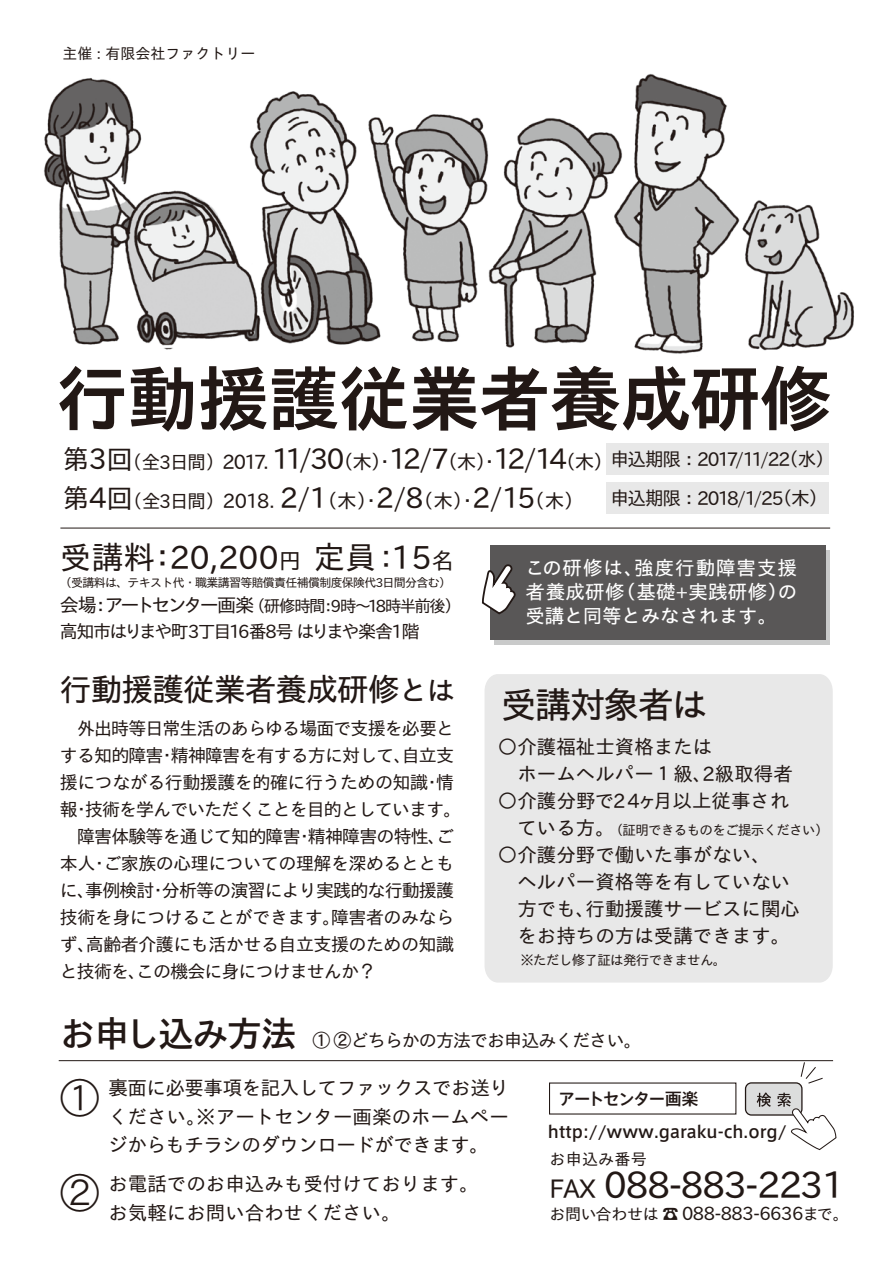
<style>
.page{position:relative;width:893px;height:1263px;background:#fff}
.page>*{position:absolute;margin:0;border:0;box-sizing:border-box;transform-origin:0 0}
.t1{font:70.65px "TB Gothic B";letter-spacing:-.005em;color:#221815}
.t2{font:40.05px "TB Gothic SL";color:#221815}
.t3{font:36px "TB Gothic R";letter-spacing:-.03em;color:#221815}
.t4{font:36px "TB Gothic M";letter-spacing:-.05em;color:#221815}
.t5{font:31.65px "TB Gothic R";letter-spacing:.005em;color:#221815}
.t6{font:31.65px "TB Gothic M";letter-spacing:-.025em;color:#221815}
.t7{font:19.5px/27px "TB Gothic R";color:#221815}
.t8{font:19.5px/24px "TB Gothic M";letter-spacing:.015em;color:#fff;text-align:justify}
.t9{font:18.75px "TB Gothic R";letter-spacing:-.06em;color:#221815}
.t10{font:18px/27px "TB Gothic R";letter-spacing:-.05em;color:#221815}
.t11{font:18px "TB Gothic R";letter-spacing:-.095em;color:#221815}
.t12{font:18px "TB Gothic R";letter-spacing:-.025em;color:#221815}
.t13{font:500 16.5px/33px "Axis Std";color:#221815}
.t14{font:16.5px "TB Gothic R";letter-spacing:-.09em;color:#221815}
.t15{font:16.05px "TB Gothic R";letter-spacing:.01em;color:#221815}
.t16{font:15px "TB Gothic R";color:#221815}
.t17{font:13.5px "TB Gothic R";letter-spacing:-.05em;color:#221815}
.t18{font:12px "TB Gothic R";letter-spacing:-.06em;color:#221815}
.s1{font-size:26.4px}
.s2{font-size:28.05px}
.s3{font-size:18.75px}
.s4{font-size:22.5px}
.s5{font-size:19.05px}
.s6{font-size:28.5px}
.s7{font-family:"TB Gothic DB";font-size:36px}
.s8{font-family:"TB Gothic SL";font-size:40.05px}
.s9{font-size:25.5px}
.s10{font-size:16.05px}
</style>
<div class="page">
<div style="left:495px;top:550px;width:335px;height:94px;background:#c9caca"></div>
<div style="left:606px;top:443px;width:222px;height:32px;background:#e8e8e8"></div>
<div style="left:490px;top:546px;width:336px;height:94px;background:#595757"></div>
<img style="left:44px;top:73px;width:810px;height:281px">
<div style="left:484px;top:674px;width:349px;height:308px;background:#e8e8e8"></div>
<hr style="left:59px;top:1060px;width:774px;height:1px;background:#221815">
<div style="left:745px;top:1083px;width:57px;height:32px;background:#dcdddd;border-radius:6px"></div>
<div style="left:745px;top:1082px;width:57px;height:34px;border:1px solid #221815;border-radius:6px"></div>
<svg style="left:757px;top:1092px;width:14px;height:15px"></svg>
<svg style="left:777px;top:1092px;width:60px;height:59px"></svg>
<svg style="left:481px;top:564px;width:35px;height:51px"></svg>
<svg style="left:800px;top:1061px;width:24px;height:23px"></svg>
<hr style="left:60px;top:528px;width:770px;height:1px;background:#221815">
<div style="left:606px;top:482px;width:222px;height:32px;background:#e8e8e8"></div>
<p class="t16" style="left:63px;top:45px;width:194px">主催 : 有限会社ファクトリー</p>
<h1 class="t1" style="left:57px;top:355px;width:776px">行動援護従業者養成研修</h1>
<p class="t9" style="left:610px;top:449px;width:225px">申込期限 ： 2017/11/22（水）</p>
<p class="t7" style="left:63px;top:488px;width:523px"><span class="s1">第</span><span class="s2">4</span><span class="s1">回</span><span class="s3">（全3日間）</span>2018. <span class="s2">2/1</span>（木）・<span class="s2">2/8</span>（木）・<span class="s2">2/15</span>（木）</p>
<p class="t9" style="left:610px;top:488px;width:219px">申込期限 ： 2018/1/25（木）</p>
<p class="t7" style="left:63px;top:449px;width:552px"><span class="s1">第</span><span class="s2">3</span><span class="s1">回</span><span class="s3">（全3日間）</span>2017. <span class="s2">11/30</span>（木）・<span class="s2">12/7</span>（木）・<span class="s2">12/14</span>（木）</p>
<h3 class="t5" style="left:60px;top:539px;width:396px">受講料：20,200<span class="s4">円</span> 定員:15<span class="s4">名</span></h3>
<p class="t18" style="left:60px;top:575px;width:393px">（受講料は、テキスト代・職業講習等賠償責任補償制度保険代3日間分含む）</p>
<p class="t14" style="left:60px;top:597px;width:403px"><span class="s5">会場：アートセンター画楽</span>（研修時間：9時～18時半前後）</p>
<p class="t11" style="left:60px;top:621px;width:361px">高知市はりまや町3丁目16番8号 はりまや楽舎1階</p>
<h3 class="t6" style="left:60px;top:672px;width:397px">行動援護従業者養成研修<span class="s6">とは</span></h3>
<p class="t10" style="left:60px;top:715px;width:403px">　外出時等日常生活のあらゆる場面で支援を必要とする知的障害・精神障害を有する方に対して、自立支援につながる行動援護を的確に行うための知識・情報・技術を学んでいただくことを目的としています。　障害体験等を通じて知的障害・精神障害の特性、ご本人・ご家族の心理についての理解を深めるとともに、事例検討・分析等の演習により実践的な行動援護技術を身につけることができます。障害者のみならず、高齢者介護にも活かせる自立支援のための知識と技術を、この機会に身につけませんか？</p>
<p class="t8" style="left:526px;top:556px;width:273px">この研修は、強度行動障害支援者養成研修（基礎+実践研修）の受講と同等とみなされます。</p>
<h3 class="t4" style="left:501px;top:685px;width:208px">受講対象者は</h3>
<p class="t7" style="left:498px;top:734px;width:297px">○介護福祉士資格または<br>　ホームヘルパー１級、2級取得者</p>
<p class="t7" style="left:498px;top:788px;width:293px">○介護分野で24ヶ月以上従事され　ている方。</p>
<p class="t7" style="left:498px;top:842px;width:304px">○介護分野で働いた事がない、<br>　ヘルパー資格等を有していない　方でも、行動援護サービスに関心　をお持ちの方は受講できます。</p>
<p class="t17" style="left:610px;top:822px;width:220px">（証明できるものをご提示ください）</p>
<p class="t17" style="left:520px;top:952px;width:207px">※ただし修了証は発行できません。</p>
<p class="t10" style="left:60px;top:1027px;width:583px"><span class="s7">お申し込み方法</span> ① ②どちらかの方法でお申込みください。</p>
<h2 class="t2" style="left:60px;top:1076px;width:42px">①</h2>
<p class="t7" style="left:108px;top:1074px;width:402px;line-height:28.5px;text-align:justify">裏面に必要事項を記入してファックスでお送りください。※アートセンター画楽のホームページからもチラシのダウンロードができます。</p>
<p class="t13" style="left:548px;top:1081px;width:240px;text-indent:10px">アートセンター画楽http://www.garaku-ch.org/</p>
<p class="t15" style="left:549px;top:1150px;width:99px">お申込み番号</p>
<p class="t7" style="left:60px;top:1171px;width:420px"><span class="s8">②</span> お電話でのお申込みも受付けております。</p>
<h3 class="t3" style="left:549px;top:1164px;width:297px"><span class="s9">FAX</span> 088-883-2231</h3>
<p class="t7" style="left:108px;top:1200px;width:294px">お気軽にお問い合わせください。</p>
<p class="t12" style="left:549px;top:1203px;width:301px"><span class="s10">お問い合わせは ☎</span> 088-883-6636<span class="s10">まで。</span></p>
</div>
